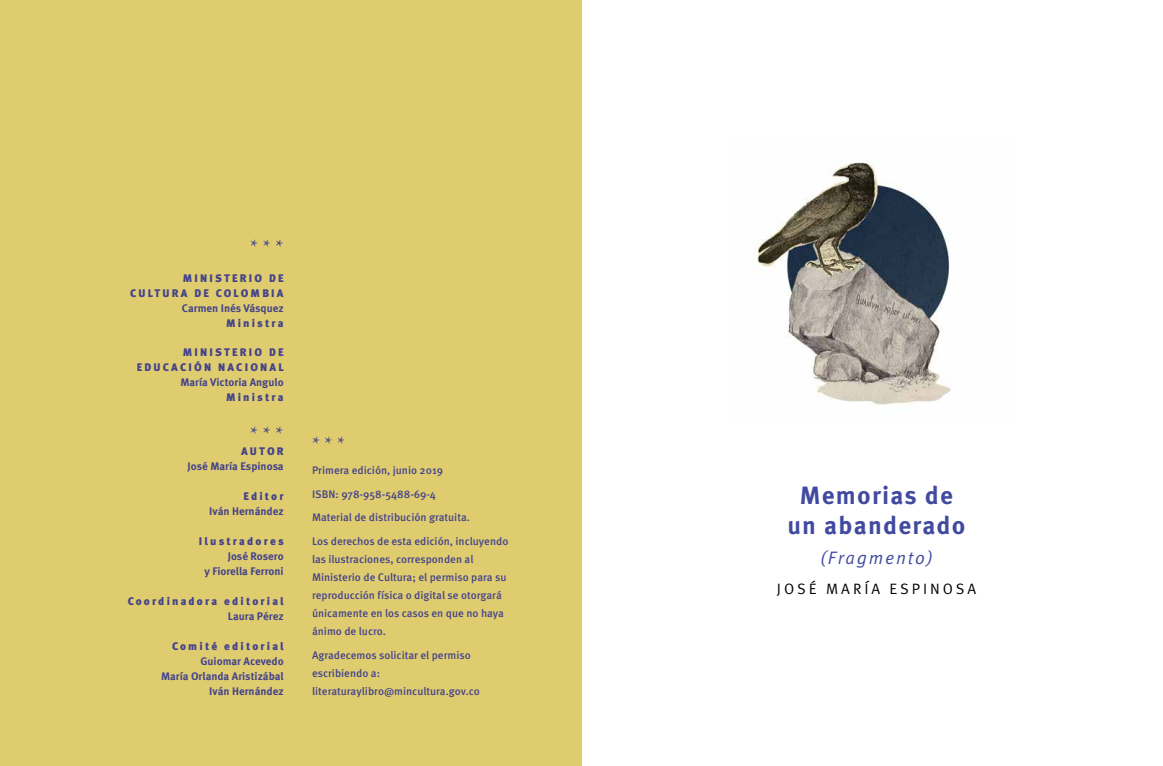
<style>
.page{position:relative;width:1163px;height:766px;background:#fff}
.page>*{position:absolute;margin:0;border:0;box-sizing:border-box;transform-origin:0 0}
.t1{font:700 25px/30px "Meta Pro";letter-spacing:.05em;color:#414a9f;text-align:center}
.t2{font:20px "Minion Pro";color:#44438c}
.t3{font:italic 18px "Meta Pro";letter-spacing:.1em;color:#414a9f}
.t4{font:15px "Meta Pro";letter-spacing:.2em;color:#000}
.t5{font:500 11px/18px "Meta Pro";color:#44438c}
.t6{font:700 11px/15px "Meta Pro";color:#44438c;text-align:right}
.t7{font:900 11px/15px "Meta Pro";letter-spacing:.2em;color:#44438c;text-align:right}
</style>
<div class="page">
<img style="left:753px;top:162px;width:198px;height:243px">
<div style="left:0;top:0;width:581px;height:765px;background:#dfcc6f"></div>
<h2 class="t2" style="left:250px;top:233px;width:35px">* * *</h2>
<p class="t7" style="left:130px;top:271px;width:155px">MINISTERIO DE<br>CULTURA DE COLOMBIA</p>
<p class="t6" style="left:182px;top:301px;width:103px">Carmen Inés Vásquez</p>
<p class="t7" style="left:226px;top:316px;width:59px">Ministra</p>
<p class="t7" style="left:137px;top:345px;width:149px">MINISTERIO DE<br>EDUCACIÓN NACIONAL</p>
<p class="t6" style="left:180px;top:375px;width:105px">María Victoria Angulo</p>
<p class="t7" style="left:226px;top:390px;width:59px">Ministra</p>
<h2 class="t2" style="left:250px;top:420px;width:35px">* * *</h2>
<p class="t7" style="left:241px;top:444px;width:44px">AUTOR</p>
<p class="t6" style="left:188px;top:459px;width:97px">José María Espinosa</p>
<p class="t7" style="left:243px;top:489px;width:42px">Editor</p>
<p class="t6" style="left:209px;top:504px;width:76px">Iván Hernández</p>
<p class="t7" style="left:199px;top:534px;width:86px">Ilustradores</p>
<p class="t6" style="left:204px;top:549px;width:81px">José Rosero<br>y Fiorella Ferroni</p>
<p class="t7" style="left:128px;top:594px;width:157px">Coordinadora editorial</p>
<p class="t6" style="left:228px;top:609px;width:57px">Laura Pérez</p>
<p class="t7" style="left:172px;top:639px;width:113px">Comité editorial</p>
<p class="t6" style="left:161px;top:654px;width:124px">Guiomar Acevedo<br>María Orlanda Aristizábal<br>Iván Hernández</p>
<h2 class="t2" style="left:312px;top:430px;width:35px">* * *</h2>
<p class="t5" style="left:312px;top:458px;width:198px;line-height:23.7px">Primera edición, junio 2019<br>ISBN: 978-958-5488-69-4<br>Material de distribución gratuita.<br>Los derechos de esta edición, incluyendo</p>
<p class="t5" style="left:312px;top:550px;width:196px">las ilustraciones, corresponden al Ministerio de Cultura; el permiso para su reproducción física o digital se otorgará únicamente en los casos en que no haya ánimo de lucro.</p>
<p class="t5" style="left:312px;top:646px;width:169px">Agradecemos solicitar el permiso escribiendo a: literaturaylibro@mincultura.gov.co</p>
<h1 class="t1" style="left:787px;top:481px;width:179px">Memorias de un abanderado</h1>
<h3 class="t3" style="left:820px;top:546px;width:114px">(Fragmento)</h3>
<h3 class="t4" style="left:776px;top:579px;width:201px">JOSÉ MARÍA ESPINOSA</h3>
</div>
